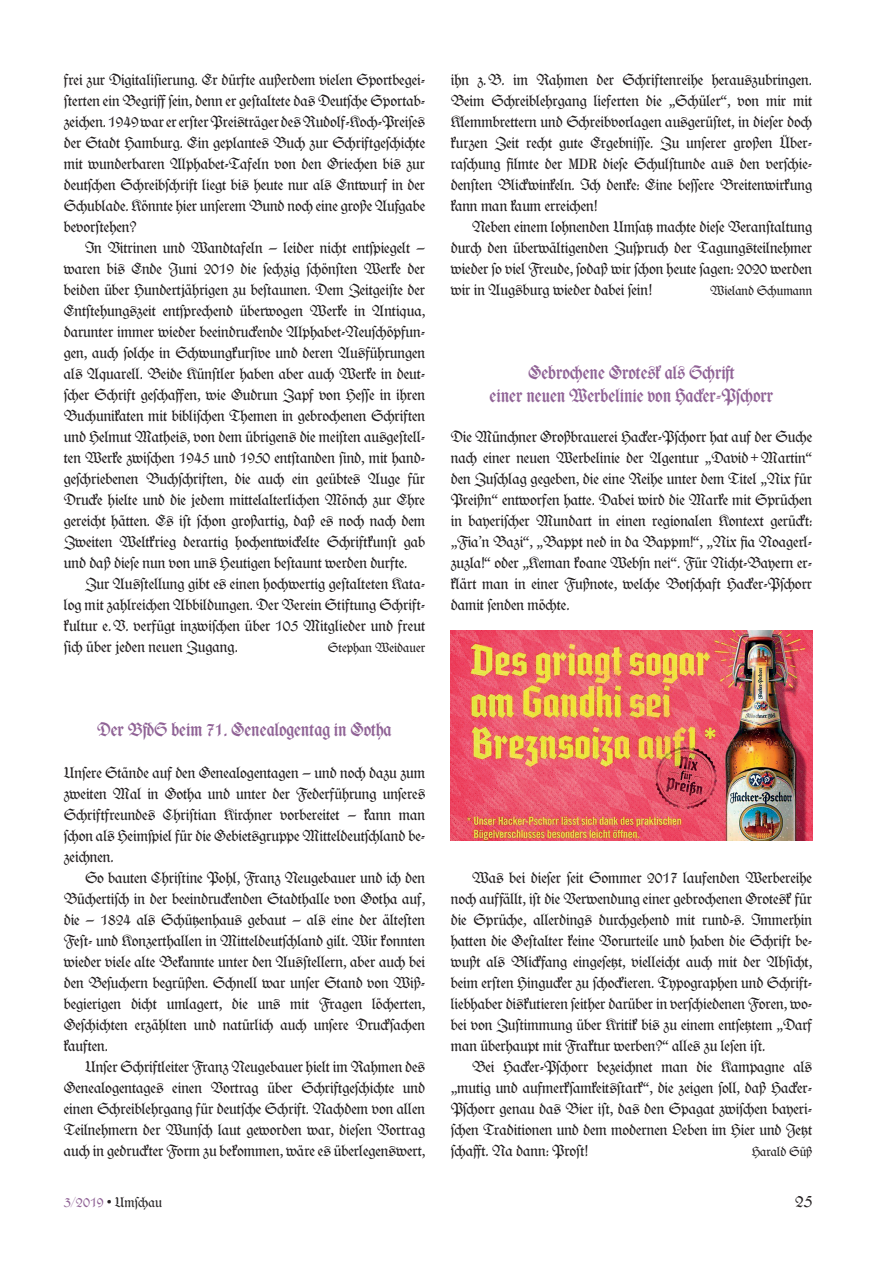
<style>
.page{position:relative;width:893px;height:1263px;background:#fff}
.page>*{position:absolute;margin:0;border:0;box-sizing:border-box;transform-origin:0 0}
.t1{font:18px/23.5px "Wieynck Fraktur OT Bold";letter-spacing:-.005em;color:#906396;text-align:center}
.t2{font:16.5px "Wieynck Fraktur OT Normal";color:#231f20}
.t3{font:15px/21px "Wieynck Fraktur OT Normal";letter-spacing:-.005em;color:#231f20;text-align:justify}
.t4{font:13.5px "Wieynck Fraktur OT Normal";color:#262324}
.t5{font:12.75px "Wieynck Fraktur OT Normal";letter-spacing:-.005em;color:#231f20}
.s1{font-family:"Century";font-stretch:condensed}
.s2{color:#906396}
.s3{font-family:"Concorde Nova BQ";font-size:15px;color:#231f20}
</style>
<div class="page">
<img style="left:451px;top:631px;width:361px;height:209px">
<p class="t3" style="left:64px;top:70px;width:363px;text-align:left">frei zur Digitalisierung. Er dürfte außerdem vielen Sportbegei&shy;sterten ein Begriff sein, denn er gestaltete das Deutsche Sportab&shy;zeichen. 1949 war er erster Preisträger des Rudolf-Koch-Preises der Stadt Hamburg. Ein geplantes Buch zur Schriftgeschichte mit wunderbaren Alphabet-Tafeln von den Griechen bis zur deutschen Schreibschrift liegt bis heute nur als Entwurf in der Schublade. Könnte hier unserem Bund noch eine große Aufgabe bevorstehen?</p>
<p class="t3" style="left:64px;top:238px;width:363px;text-indent:21px">In Vitrinen und Wandtafeln – leider nicht entspiegelt – waren bis Ende Juni 2019 die sechzig schönsten Werke der beiden über Hundertjährigen zu bestaunen. Dem Zeitgeiste der Entstehungszeit entsprechend überwogen Werke in Antiqua, darunter immer wieder beeindruckende Alphabet-Neuschöpfun&shy;gen, auch solche in Schwungkursive und deren Ausführungen als Aquarell. Beide Künstler haben aber auch Werke in deut&shy;scher Schrift geschaffen, wie Gudrun Zapf von Hesse in ihren Buchunikaten mit biblischen Themen in gebrochenen Schriften und Helmut Matheis, von dem übrigens die meisten ausgestell&shy;ten Werke zwischen 1945 und 1950 entstanden sind, mit hand&shy;geschriebenen Buchschriften, die auch ein geübtes Auge für Drucke hielte und die jedem mittelalterlichen Mönch zur Ehre gereicht hätten. Es ist schon großartig, daß es noch nach dem Zweiten Weltkrieg derartig hochentwickelte Schriftkunst gab und daß diese nun von uns Heutigen bestaunt werden durfte.</p>
<p class="t3" style="left:64px;top:574px;width:363px;text-indent:21px">Zur Ausstellung gibt es einen hochwertig gestalteten Kata&shy;log mit zahlreichen Abbildungen. Der Verein Stiftung Schrift&shy;kultur e.V. verfügt inzwischen über 105 Mitglieder und freut sich über jeden neuen Zugang.</p>
<p class="t5" style="left:328px;top:640px;width:99px">Stephan Weidauer</p>
<p class="t3" style="left:451px;top:70px;width:363px">ihn z.B. im Rahmen der Schriftenreihe herauszubringen.<br>Beim Schreiblehrgang lieferten die „Schüler“, von mir mit Klemmbrettern und Schreibvorlagen ausgerüſtet, in dieser doch kurzen Zeit recht gute Ergebniſſe. Zu unserer großen Über&shy;raſchung filmte der <span class="s1">MDR</span> dieſe Schulstunde aus den ver-ſchie&shy;denſten Blickwinkeln. Ich denke: Eine beſſere Breitenwirkung kann man kaum erreichen!</p>
<p class="t3" style="left:451px;top:217px;width:363px;text-indent:21px">Neben einem lohnenden Umsatz machte dieſe Veranſtaltung durch den überwältigenden Zuspruch der Tagungsteilnehmer wieder so viel Freude, sodaß wir schon heute sagen: 2020 werden wir in Augsburg wieder dabei sein!</p>
<p class="t5" style="left:710px;top:283px;width:104px">Wieland Schumann</p>
<p class="t1" style="left:490px;top:362px;width:285px">Gebrochene Grotesk als Schrift<br>einer neuen Werbelinie von Hacker-Pschorr</p>
<p class="t3" style="left:451px;top:427px;width:363px">Die Münchner Großbrauerei Hacker-Pschorr hat auf der Suche nach einer neuen Werbelinie der Agentur „David<span class="s1">+</span>Martin" den Zuschlag gegeben, die eine Reihe unter dem Titel „Nix für Preißn" entworfen hatte. Dabei wird die Marke mit Sprüchen in bayerischer Mundart in einen regionalen Kontext gerückt: „Fia’n Bazi", „Bappt ned in da Bappm!", „Nix fia Noagerl&shy;zuzla!" oder „Keman koane Webſn nei". Für Nicht-Bayern er&shy;klärt man in einer Fußnote, welche Botschaft Hacker-Pschorr damit senden möchte.</p>
<p class="t1" style="left:97px;top:719px;width:296px">Der BfdS beim 71. Genealogentag in Gotha</p>
<p class="t3" style="left:64px;top:763px;width:363px;text-align:left">Unsere Stände auf den Genealogentagen – und noch dazu zum zweiten Mal in Gotha und unter der Federführung unſeres Schriftfreundes Chriſtian Kirchner vorbereitet – kann man schon als Heimſpiel für die Gebietsgruppe Mitteldeutſchland be&shy;zeichnen.</p>
<p class="t3" style="left:64px;top:868px;width:363px;text-indent:21px">So bauten Chriſtine Pohl, Franz Neugebauer und ich den Büchertiſch in der beeindruckenden Stadthalle von Gotha auf, die – 1824 als Schützenhaus gebaut – als eine der älteſten Feſt- und Konzerthallen in Mitteldeutſchland gilt. Wir konnten wieder viele alte Bekannte unter den Ausſtellern, aber auch bei den Beſuchern begrüßen. Schnell war unſer Stand von Wiß&shy;begierigen dicht umlagert, die uns mit Fragen löcherten, Geſchichten erzählten und natürlich auch unsere Drucksachen kauften.</p>
<p class="t3" style="left:64px;top:1057px;width:363px;text-align:left;text-indent:21px">Unser Schriftleiter Franz Neugebauer hielt im Rahmen des Genealogentages einen Vortrag über Schriftgeſchichte und einen Schreiblehrgang für deutſche Schrift. Nachdem von allen Teilnehmern der Wunsch laut geworden war, diesen Vortrag auch in gedruckter Form zu bekommen, wäre es überlegenswert,</p>
<p class="t3" style="left:451px;top:868px;width:363px;text-indent:21px">Was bei dieser seit Sommer 2017 laufenden Werbereihe noch auffällt, ist die Verwendung einer gebrochenen Grotesk für die Sprüche, allerdings durchgehend mit rund-s . Immerhin hatten die Gestalter keine Vorurteile und haben die Schrift be&shy;wußt als Blickfang eingesetzt, vielleicht auch mit der Absicht, beim ersten Hingucker zu schockieren. Typographen und Schrift&shy;liebhaber diskutieren seither darüber in verschiedenen Foren, wo&shy;bei von Zustimmung über Kritik bis zu einem entsetztem „Darf man überhaupt mit Fraktur werben?" alles zu lesen ist.</p>
<p class="t3" style="left:451px;top:1057px;width:363px;text-align:left;text-indent:21px">Bei Hacker-Pschorr bezeichnet man die Kampagne als „mutig und aufmerksamkeitsstark", die zeigen soll, daß Hacker-Pschorr genau das Bier ist, das den Spagat zwischen bayeri&shy;schen Traditionen und dem modernen Leben im Hier und Jetzt schafft. Na dann: Prost!</p>
<p class="t5" style="left:752px;top:1144px;width:62px">Harald Süß</p>
<p class="t4" style="left:64px;top:1195px;width:100px"><span class="s2">3/2019</span> <span class="s3">•</span> Umschau</p>
<p class="t2" style="left:795px;top:1192px;width:18px">25</p>
</div>
